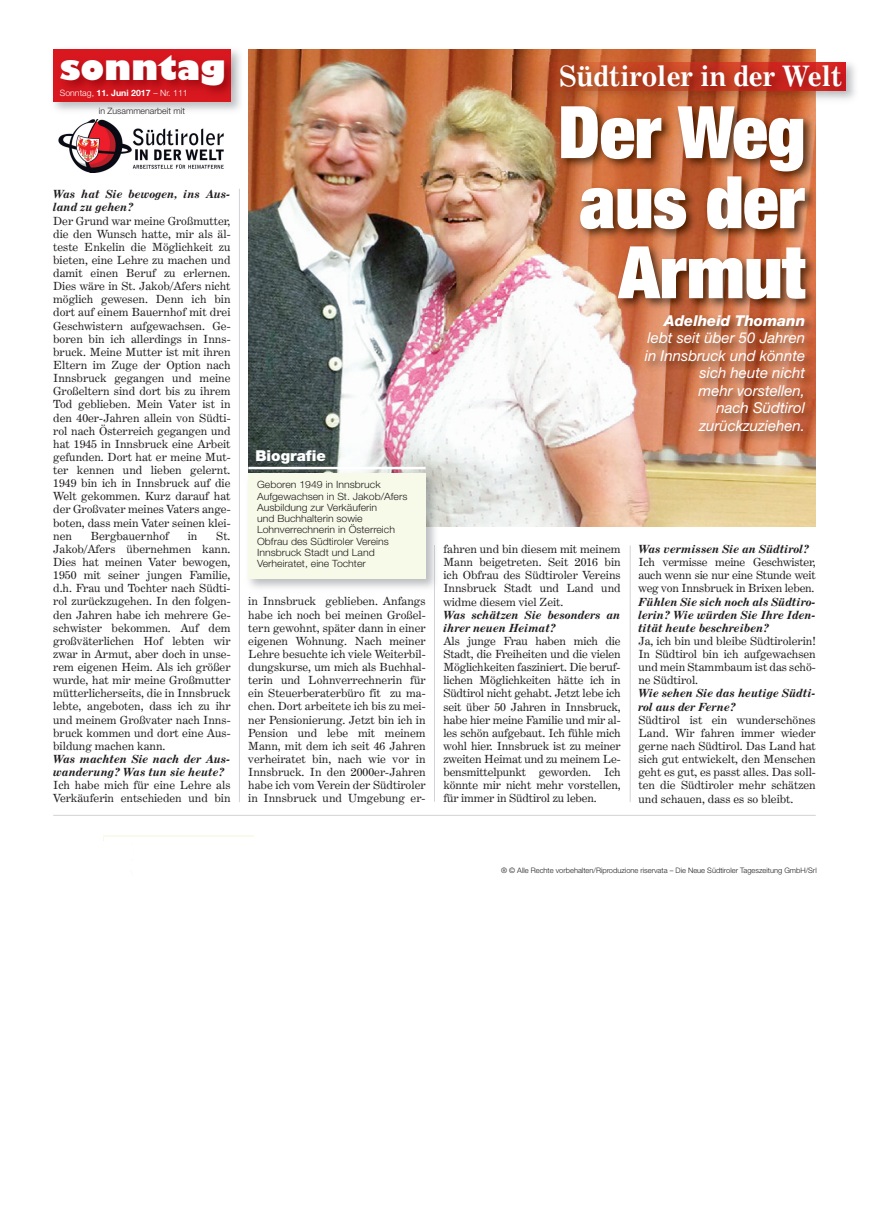
<style>
.page{position:relative;width:869px;height:1205px;background:#fff}
.page>*{position:absolute;margin:0;border:0;box-sizing:border-box;transform-origin:0 0}
.t1{font:900 expanded 72.5px/70px "Helvetica Neue";color:#fff;text-align:right}
.t2{font:800 33.25px "Gill Sans";color:#fff}
.t3{font:700 28.25px "Century Expanded BT";color:#fff}
.t4{font:italic 15px/17.5px "Helvetica Neue";color:#fff;text-align:right}
.t5{font:italic 800 15px "Helvetica Neue";color:#fff}
.t6{font:900 15px "Helvetica Neue";color:#fff}
.t7{font:11.25px/13.1px "Century Expanded BT";color:#231f20;text-align:justify;scale:1.05 1}
.t8{font:italic 700 11.25px/13.1px "Century Expanded BT";color:#231f20;scale:1.05 1}
.t9{font:300 10px/11.2px "Helvetica Neue";color:#231f20;scale:1.05 1}
.t10{font:300 8.75px/18.9px "Helvetica Neue";color:#231f20}
.t11{font:300 7.5px "Helvetica Neue";color:#231f20}
.s1{color:#fff}
.s2{font-weight:700;color:#fff}
</style>
<div class="page">
<img style="left:248px;top:50px;width:567px;height:476px">
<hr style="left:53px;top:815px;width:762px;height:1px;background:#d1d2d4">
<img style="left:815px;top:56px;width:1px;height:406px">
<img style="left:497px;top:56px;width:318px;height:1px">
<img style="left:497px;top:57px;width:10px;height:56px">
<img style="left:507px;top:57px;width:348px;height:33px">
<img style="left:420px;top:90px;width:77px;height:372px">
<img style="left:497px;top:113px;width:318px;height:349px">
<img style="left:507px;top:90px;width:348px;height:23px">
<img style="left:512px;top:90px;width:333px;height:1px">
<hr style="left:239px;top:189px;width:1px;height:613px;background:#d1d2d4">
<hr style="left:434px;top:545px;width:1px;height:257px;background:#d1d2d4">
<hr style="left:629px;top:545px;width:1px;height:257px;background:#d1d2d4">
<img style="left:248px;top:50px;width:10px;height:60px">
<img style="left:53px;top:49px;width:188px;height:61px">
<img style="left:58px;top:119px;width:166px;height:53px">
<img style="left:249px;top:526px;width:192px;height:62px">
<img style="left:248px;top:469px;width:193px;height:57px">
<img style="left:434px;top:545px;width:1px;height:43px">
<div style="left:248px;top:474px;width:177px;height:105px;background:#f8fae9"></div>
<hr style="left:248px;top:467px;width:177px;height:2px;background:#fff">
<h2 class="t2" style="left:60px;top:55px;width:167px">sonntag</h2>
<p class="t10" style="left:99px;top:84px;width:90px;text-indent:-39px"><span class="s1">Sonntag,</span> <span class="s2">11. Juni 2017</span> <span class="s1">– Nr. 111 </span>in Zusammenarbeit mit</p>
<p class="t8" style="left:53px;top:189px;width:170px">Was hat Sie bewogen, ins Aus&shy;land zu gehen?</p>
<p class="t7" style="left:53px;top:215px;width:170px">Der Grund war meine Großmutter, die den Wunsch hatte, mir als äl&shy;teste Enkelin die Möglichkeit zu bieten, eine Lehre zu machen und damit einen Beruf zu erlernen.<br>Dies wäre in St. Jakob/Afers nicht möglich gewesen. Denn ich bin dort auf einem Bauernhof mit drei Geschwistern aufgewachsen. Ge&shy;boren bin ich allerdings in Inns&shy;bruck. Meine Mutter ist mit ihren Eltern im Zuge der Option nach Innsbruck gegangen und meine Großeltern sind dort bis zu ihrem Tod geblieben. Mein Vater ist in den 40er-Jahren allein von Südti&shy;rol nach Österreich gegangen und hat 1945 in Innsbruck eine Arbeit gefunden. Dort hat er meine Mut&shy;ter kennen und lieben gelernt.<br>1949 bin ich in Innsbruck auf die Welt gekommen. Kurz darauf hat der Großvater meines Vaters ange&shy;boten, dass mein Vater seinen klei&shy;nen</p>
<p class="t7" style="left:53px;top:530px;width:170px;text-indent:163px">St.<br>Jakob/Afers übernehmen kann.<br>Dies hat meinen Vater bewogen, 1950 mit seiner jungen Familie, d.h. Frau und Tochter nach Südti&shy;rol zurückzugehen. In den folgen&shy;den Jahren habe ich mehrere Ge&shy;schwister bekommen. Auf dem großväterlichen Hof lebten wir zwar in Armut, aber doch in unse&shy;rem eigenen Heim. Als ich größer wurde, hat mir meine Großmutter mütterlicherseits, die in Innsbruck lebte, angeboten, dass ich zu ihr und meinem Großvater nach Inns&shy;bruck kommen und dort eine Aus&shy;bildung machen kann.</p>
<p class="t8" style="left:53px;top:753px;width:170px">Was machten Sie nach der Aus&shy;wanderung? Was tun sie heute?</p>
<p class="t7" style="left:53px;top:780px;width:170px">Ich habe mich für eine Lehre als<br>Verkäuferin entschieden und bin</p>
<p class="t7" style="left:91px;top:530px;width:76px">Bergbauernhof</p>
<p class="t7" style="left:188px;top:530px;width:11px">in</p>
<h3 class="t6" style="left:255px;top:450px;width:72px">Biografie</h3>
<p class="t9" style="left:257px;top:480px;width:144px">Geboren 1949 in Innsbruck<br>Aufgewachsen in St. Jakob/Afers<br>Ausbildung zur Verkäuferin<br>und Buchhalterin sowie<br>Lohnverrechnerin in Österreich<br>Obfrau des Südtiroler Vereins<br>Innsbruck Stadt und Land<br>Verheiratet, eine Tochter</p>
<p class="t7" style="left:248px;top:596px;width:170px">in Innsbruck geblieben. Anfangs habe ich noch bei meinen Großel&shy;tern gewohnt, später dann in einer eigenen Wohnung. Nach meiner Lehre besuchte ich viele Weiterbil&shy;dungskurse, um mich als Buchhal&shy;terin und Lohnverrechnerin für ein Steuerberaterbüro fit zu ma&shy;chen. Dort arbeitete ich bis zu mei&shy;ner Pensionierung. Jetzt bin ich in Pension und lebe mit meinem Mann, mit dem ich seit 46 Jahren verheiratet bin, nach wie vor in Innsbruck. In den 2000er-Jahren habe ich vom Verein der Südtiroler in Innsbruck und Umgebung er-</p>
<h3 class="t3" style="left:559px;top:65px;width:284px">Südtiroler in der Welt</h3>
<h1 class="t1" style="left:558px;top:104px;width:248px">Der Weg aus der<br>Armut</h1>
<h3 class="t5" style="left:663px;top:315px;width:142px">Adelheid Thomann</h3>
<h3 class="t4" style="left:644px;top:330px;width:162px">lebt seit über 50 Jahren in Innsbruck und könnte sich heute nicht<br>mehr vorstellen,<br>nach Südtirol zurückzuziehen.</h3>
<p class="t7" style="left:443px;top:543px;width:170px">fahren und bin diesem mit meinem Mann beigetreten. Seit 2016 bin ich Obfrau des Südtiroler Vereins Innsbruck Stadt und Land und widme diesem viel Zeit.</p>
<p class="t8" style="left:443px;top:609px;width:170px">Was schätzen Sie besonders an ihrer neuen Heimat?</p>
<p class="t7" style="left:443px;top:635px;width:170px">Als junge Frau haben mich die Stadt, die Freiheiten und die vielen Möglichkeiten fasziniert. Die beruf&shy;lichen Möglichkeiten hätte ich in Südtirol nicht gehabt. Jetzt lebe ich seit über 50 Jahren in Innsbruck, habe hier meine Familie und mir al&shy;les schön aufgebaut. Ich fühle mich wohl hier. Innsbruck ist zu meiner zweiten Heimat und zu meinem Le&shy;bensmittelpunkt geworden. Ich könnte mir nicht mehr vorstellen, für immer in Südtirol zu leben.</p>
<p class="t8" style="left:638px;top:543px;width:164px">Was vermissen Sie an Südtirol?</p>
<p class="t7" style="left:638px;top:557px;width:170px">Ich vermisse meine Geschwister, auch wenn sie nur eine Stunde weit weg von Innsbruck in Brixen leben.</p>
<p class="t8" style="left:638px;top:596px;width:170px;text-align:justify">Fühlen Sie sich noch als Südtiro&shy;lerin? Wie würden Sie Ihre Iden&shy;tität heute beschreiben?</p>
<p class="t7" style="left:638px;top:635px;width:170px">Ja, ich bin und bleibe Südtirolerin!<br>In Südtirol bin ich aufgewachsen und mein Stammbaum ist das schö&shy;ne Südtirol.</p>
<p class="t8" style="left:638px;top:688px;width:170px">Wie sehen Sie das heutige Südti&shy;rol aus der Ferne?</p>
<p class="t7" style="left:638px;top:714px;width:170px">Südtirol ist ein wunderschönes Land. Wir fahren immer wieder gerne nach Südtirol. Das Land hat sich gut entwickelt, den Menschen geht es gut, es passt alles. Das soll&shy;ten die Südtiroler mehr schätzen und schauen, dass es so bleibt.</p>
<p class="t11" style="left:501px;top:868px;width:317px">® © Alle Rechte vorbehalten/Riproduzione riservata – Die Neue Südtiroler Tageszeitung GmbH/Srl</p>
</div>
